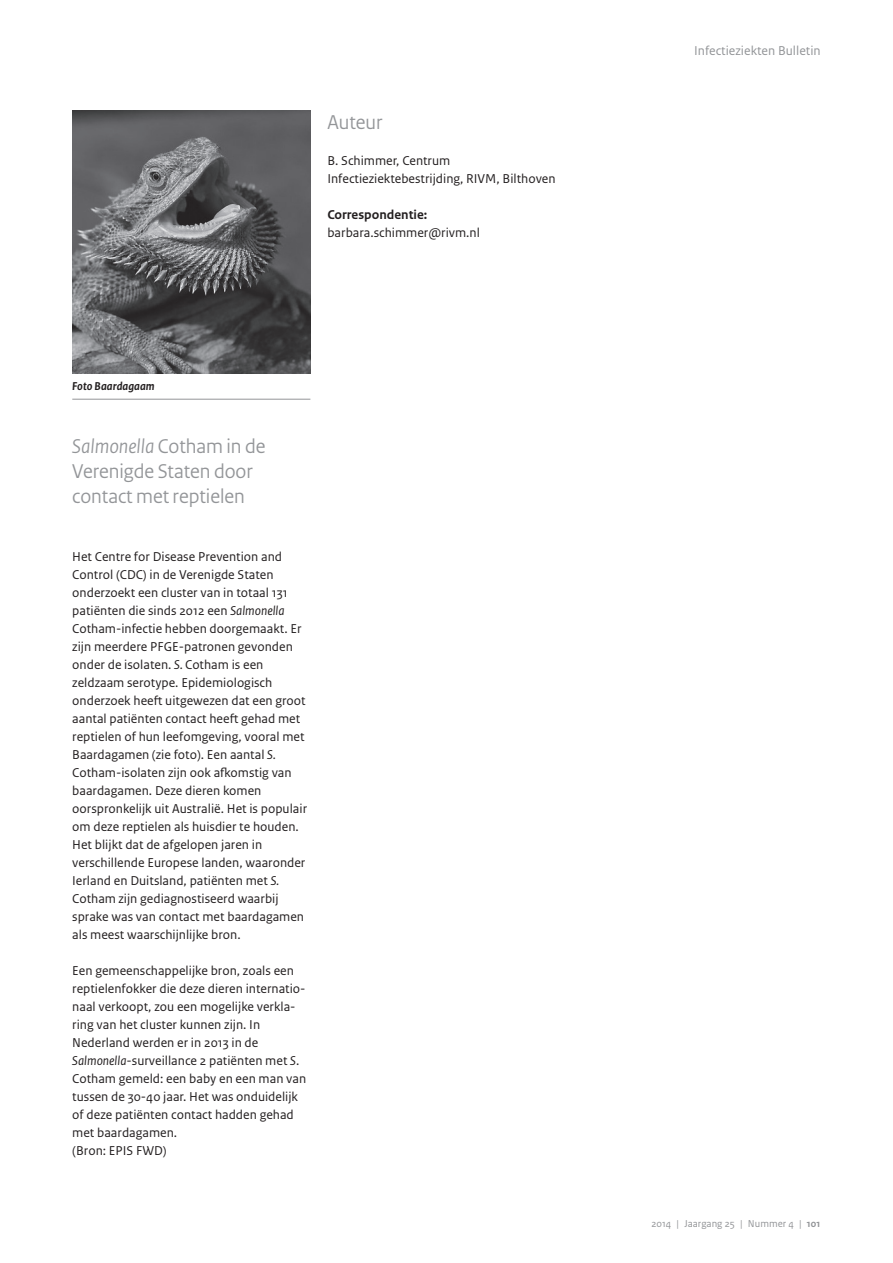
<style>
.page{position:relative;width:893px;height:1263px;background:#fff}
.page>*{position:absolute;margin:0;border:0;box-sizing:border-box;transform-origin:0 0}
.IB_Kop2{font:21px/25.2px "Rijksoverheid Sans Heading";color:#939598}
.IB_Broodtekst_Sans{font:13.5px/18px "Rijksoverheid Sans Text";color:#231f20}
.t1{font:13.5px "Rijksoverheid Sans Text";color:#939598}
.IB_Broodtekst_Sans-2{font:700 13.5px "Rijksoverheid Sans Text";color:#231f20}
.IB_Bijschriften_figu{font:italic 700 12px "Rijksoverheid Sans Text";color:#231f20}
.t2{font:10.5px "Rijksoverheid Sans Text";color:#939598}
.s1{font-style:italic}
.s2{font-weight:700}
</style>
<div class="page">
<img style="left:72px;top:111px;width:238px;height:262px">
<hr style="left:72px;top:399px;width:238px;height:1px;background:#939598">
<p class="IB_Kop2" style="left:327px;top:109px;width:57px">Auteur</p>
<p class="IB_Broodtekst_Sans" style="left:327px;top:151px;width:230px">B. Schimmer, Centrum<br>Infectieziektebestrijding, RIVM, Bilthoven</p>
<p class="IB_Broodtekst_Sans-2" style="left:327px;top:207px;width:101px">Correspondentie:</p>
<p class="IB_Broodtekst_Sans" style="left:327px;top:223px;width:154px">barbara.schimmer@rivm.nl</p>
<p class="IB_Bijschriften_figu" style="left:72px;top:380px;width:84px">Foto Baardagaam</p>
<p class="IB_Kop2" style="left:72px;top:433px;width:195px"><span class="s1">Salmonella</span> Cotham in de<br>Verenigde Staten door contact met reptielen</p>
<p class="IB_Broodtekst_Sans" style="left:72px;top:547px;width:236px">Het Centre for Disease Prevention and Control (CDC) in de Verenigde Staten onderzoekt een cluster van in totaal 131 patiënten die sinds 2012 een <span class="s1">Salmonella </span>Cotham-infectie hebben doorgemaakt. Er zijn meerdere PFGE-patronen gevonden onder de isolaten. <span class="s1">S.</span> Cotham is een zeldzaam serotype. Epidemiologisch onderzoek heeft uitgewezen dat een groot aantal patiënten contact heeft gehad met reptielen of hun leefomgeving, vooral met Baardagamen (zie foto). Een aantal <span class="s1">S.<br></span>Cotham-isolaten zijn ook afkomstig van baardagamen. Deze dieren komen oorspronkelijk uit Australië. Het is populair om deze reptielen als huisdier te houden.<br>Het blijkt dat de afgelopen jaren in verschillende Europese landen, waaronder Ierland en Duitsland, patiënten met <span class="s1">S.<br></span>Cotham zijn gediagnostiseerd waarbij sprake was van contact met baardagamen als meest waarschijnlijke bron.</p>
<p class="IB_Broodtekst_Sans" style="left:72px;top:961px;width:235px">Een gemeenschappelijke bron, zoals een reptielenfokker die deze dieren internatio&shy;naal verkoopt, zou een mogelijke verkla&shy;ring van het cluster kunnen zijn. In Nederland werden er in 2013 in de <span class="s1">Salmonella</span>-surveillance 2 patiënten met <span class="s1">S</span>.<br>Cotham gemeld: een baby en een man van tussen de 30-40 jaar. Het was onduidelijk of deze patiënten contact hadden gehad met baardagamen.</p>
<p class="IB_Broodtekst_Sans" style="left:72px;top:1141px;width:96px">(Bron: EPIS FWD)</p>
<p class="t1" style="left:694px;top:43px;width:128px">Infectieziekten Bulletin</p>
<p class="t2" style="left:651px;top:1217px;width:170px">2014 | Jaargang 25 | Nummer 4 | <span class="s2">101</span></p>
</div>
